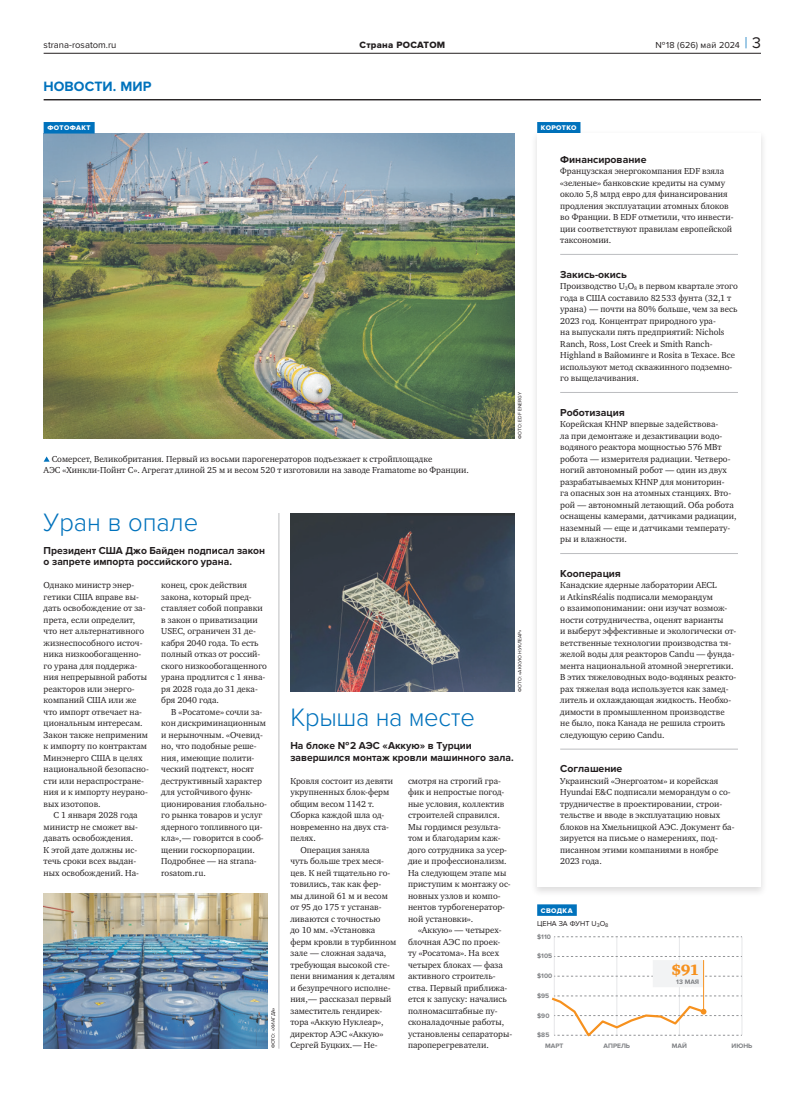
<style>
.page{position:relative;width:808px;height:1106px;background:#fff}
.page>*{position:absolute;margin:0;border:0;box-sizing:border-box;transform-origin:0 0}
.t1{font:300 26.1px "Proxima Nova";letter-spacing:-.01em;color:#0072bc}
.t2{font:15.3px "Charter Black ITC";color:#f6911e}
.t3{font:700 14px "Proxima Nova";color:#0072bc}
.lead_new{font:700 10.5px/11.5px "Proxima Nova";color:#231f20}
.short_news_header{font:700 10.5px "Proxima Nova";color:#231f20}
.t4{font:9.5px "Proxima Nova";color:#231f20}
.t5{font:9.5px "Proxima Nova Extrabld";letter-spacing:.03em;color:#231f20}
.t6{font:9px "Proxima Nova";letter-spacing:.005em;color:#231f20}
.text-main_new_0{font:8.9px/11.5px "Charter ITC";color:#231f20}
.short-news_new_0{font:8.9px/11.5px "Charter ITC";color:#231f20}
.text-main_new{font:8.9px/11.5px "Charter ITC";color:#231f20}
.text-main_new_0-2{font:7.4px "Proxima Nova";color:#231f20}
.rubric_copy{font:7px "Proxima Nova Extrabld";letter-spacing:.045em;color:#fff}
.rubric{font:7px "Proxima Nova Extrabld";letter-spacing:.05em;color:#fff}
.t7{font:700 6.7px "Proxima Nova";color:#808285}
.t8{font:5px "Proxima Nova";color:#231f20}
.s1{font-weight:300;font-size:16px;color:#0072bc}
.s2{font-size:16px}
</style>
<div class="page">
<hr style="left:44px;top:53px;width:717px;height:1px;background:#231f20">
<hr style="left:741px;top:936px;width:1px;height:99px;background:#e6e7e9">
<hr style="left:554px;top:936px;width:1px;height:99px;background:#e6e7e9">
<hr style="left:616px;top:936px;width:1px;height:99px;background:#e6e7e9">
<hr style="left:679px;top:936px;width:1px;height:99px;background:#e6e7e9">
<svg style="left:554px;top:936px;width:188px;height:1px"></svg>
<svg style="left:554px;top:956px;width:188px;height:31px"></svg>
<hr style="left:703px;top:960px;width:1px;height:51px;background:#f6911e">
<svg style="left:551px;top:995px;width:191px;height:42px"></svg>
<div style="left:537px;top:122px;width:43px;height:11px;background:#0072bc"></div>
<hr style="left:44px;top:99px;width:717px;height:1px;background:#231f20">
<img style="left:44px;top:133px;width:470px;height:305px">
<div style="left:44px;top:122px;width:51px;height:11px;background:#0072bc"></div>
<hr style="left:279px;top:513px;width:1px;height:535px;background:#bcbdc0">
<svg style="left:44px;top:456px;width:6px;height:5px"></svg>
<div style="left:537px;top:904px;width:40px;height:11px;background:#0072bc"></div>
<div style="left:530px;top:130px;width:238px;height:767px;background:#231f20;opacity:.15"></div>
<div style="left:537px;top:133px;width:224px;height:754px;background:#fff"></div>
<hr style="left:560px;top:254px;width:178px;height:1px;background:#bcbdc0">
<hr style="left:560px;top:392px;width:178px;height:1px;background:#bcbdc0">
<hr style="left:560px;top:553px;width:178px;height:1px;background:#bcbdc0">
<hr style="left:560px;top:749px;width:178px;height:1px;background:#bcbdc0">
<img style="left:290px;top:513px;width:224px;height:178px">
<img style="left:44px;top:893px;width:223px;height:155px">
<p class="t4" style="left:44px;top:39px;width:74px">strana-rosatom.ru</p>
<p class="t5" style="left:359px;top:39px;width:87px">Страна РОСАТОМ</p>
<p class="t6" style="left:655px;top:39px;width:107px">№ 18 (626) май 2024 <span class="s1">|</span> <span class="s2">3</span></p>
<p class="t3" style="left:44px;top:79px;width:109px">НОВОСТИ. МИР</p>
<p class="rubric_copy" style="left:47px;top:124px;width:45px">ФОТОФАКТ</p>
<p class="text-main_new" style="left:44px;top:453px;width:427px;text-indent:8px">Сомерсет, Великобритания. Первый из восьми парогенераторов подъезжает к стройплощадке<br>АЭС «Хинкли--Пойнт С». Агрегат длиной 25 м и весом 520 т изготовили на заводе Framatome во Франции.</p>
<p class="t8" style="left:517px;top:438px;width:48px;rotate:-90deg">ФОТО: EDF ENERGY</p>
<p class="t1" style="left:44px;top:507px;width:156px">Уран в опале</p>
<p class="lead_new" style="left:44px;top:544px;width:223px">Президент США Джо Байден подписал закон о запрете импорта российского урана.</p>
<p class="text-main_new_0" style="left:44px;top:579px;width:107px">Однако министр энер‑ гетики США вправе вы‑ дать освобождение от за‑ прета, если определит, что нет альтернативного жизнеспособного источ‑ ника низкообогащенно‑ го урана для поддержа‑ ния непрерывной работы реакторов или энерго‑ компаний США или же что импорт отвечает на‑ циональным интересам.<br>Закон также неприменим к импорту по контрактам<br>Минэнерго США в целях национальной безопасно‑ сти или нераспростране‑ ния и к импорту неурано‑ вых изотопов.</p>
<p class="text-main_new_0" style="left:44px;top:809px;width:97px;text-indent:10px">С 1 января 2028 года министр не сможет вы‑ давать освобождения.<br>К этой дате должны ис‑ течь сроки всех выдан‑ ных освобождений. На‑</p>
<p class="text-main_new_0" style="left:161px;top:579px;width:107px">конец, срок действия закона, который пред‑ ставляет собой поправки в закон о приватизации<br>USEC, ограничен 31 де‑ кабря 2040 года. То есть полный отказ от россий‑ ского низкообогащенного урана продлится с 1 янва‑ ря 2028 года до 31 дека‑ бря 2040 года.</p>
<p class="text-main_new_0" style="left:161px;top:706px;width:107px;text-indent:10px">В «Росатоме» сочли за‑ кон дискриминационным и нерыночным. «Очевид‑ но, что подобные реше‑ ния, имеющие полити‑ ческий подтекст, носят деструктивный характер для устойчивого функ‑ ционирования глобально‑ го рынка товаров и услуг ядерного топливного ци‑ кла»,— говорится в сооб‑ щении госкорпорации.<br>Подробнее — на strana-- rosatom.ru.</p>
<p class="t8" style="left:270px;top:1048px;width:43px;rotate:-90deg">ФОТО: «ХИАГДА»</p>
<p class="t8" style="left:517px;top:691px;width:64px;rotate:-90deg">ФОТО: «АККУЮ НУКЛЕАР»</p>
<p class="t1" style="left:290px;top:702px;width:186px">Крыша на месте</p>
<p class="lead_new" style="left:290px;top:740px;width:225px">На блоке № 2 АЭС «Аккую» в Турции завершился монтаж кровли машинного зала.</p>
<p class="text-main_new_0" style="left:290px;top:775px;width:104px">Кровля состоит из девяти укрупненных блок-ферм общим весом 1142 т.<br>Сборка каждой шла од‑ новременно на двух ста‑ пелях.</p>
<p class="text-main_new_0" style="left:290px;top:844px;width:107px;text-indent:10px">Операция заняла<br>чуть больше трех меся‑ цев. К ней тщательно го‑ товились, так как фер‑<br>мы длиной 61 м и весом от 95 до 175 т устанав‑ ливаются с точностью<br>до 10 мм. «Установка ферм кровли в турбинном зале — сложная задача, требующая высокой сте‑ пени внимания к деталям и безупречного исполне‑ ния,— рассказал первый заместитель гендирек‑ тора «Аккую Нуклеар», директор АЭС «Аккую»<br>Сергей Буцких.— Не‑</p>
<p class="text-main_new_0" style="left:408px;top:775px;width:104px">смотря на строгий гра‑ фик и непростые погод‑ ные условия, коллектив строителей справился.<br>Мы гордимся результа‑ том и благодарим каж‑ дого сотрудника за усер‑ дие и профессионализм.<br>На следующем этапе мы приступим к монтажу ос‑ новных узлов и компо‑ нентов турбогенератор‑ ной установки».</p>
<p class="text-main_new_0" style="left:408px;top:924px;width:104px;text-indent:10px">«Аккую» — четырех‑ блочная АЭС по проек‑ ту «Росатома». На всех четырех блоках — фаза активного строитель‑ ства. Первый приближа‑ ется к запуску: начались полномасштабные пу‑ сконаладочные работы, установлены сепараторы-- пароперегреватели.</p>
<p class="rubric_copy" style="left:541px;top:124px;width:37px">КОРОТКО</p>
<p class="short_news_header" style="left:560px;top:153px;width:88px">Финансирование</p>
<p class="short-news_new_0" style="left:560px;top:165px;width:175px">Французская энергокомпания EDF взяла «зеленые» банковские кредиты на сумму около 5,8 млрд евро для финансирования продления эксплуатации атомных блоков во Франции. В EDF отметили, что инвести‑ ции соответствуют правилам европейской таксономии.</p>
<p class="short_news_header" style="left:560px;top:268px;width:68px">Закись--окись</p>
<p class="short-news_new_0" style="left:560px;top:280px;width:179px">Производство U<sub>3</sub>O<sub>8</sub> в первом квартале этого года в США составило 82533 фунта (32,1 т урана) — почти на 80% больше, чем за весь 2023 год. Концентрат природного ура‑<br>на выпускали пять предприятий: Nichols Ranch, Ross, Lost Creek и Smith Ranch-- Highland в Вайоминге и Rosita в Техасе. Все используют метод скважинного подземно‑ го выщелачивания.</p>
<p class="short_news_header" style="left:560px;top:406px;width:66px">Роботизация</p>
<p class="short-news_new_0" style="left:560px;top:418px;width:178px">Корейская KHNP впервые задействова‑<br>ла при демонтаже и дезактивации водо-- водяного реактора мощностью 576 МВт робота — измерителя радиации. Четверо‑ ногий автономный робот — один из двух разрабатываемых KHNP для мониторин‑<br>га опасных зон на атомных станциях. Вто‑ рой — автономный летающий. Оба робота оснащены камерами, датчиками радиации, наземный — еще и датчиками температу‑ ры и влажности.</p>
<p class="short_news_header" style="left:560px;top:567px;width:62px">Кооперация</p>
<p class="short-news_new_0" style="left:560px;top:579px;width:178px">Канадские ядерные лаборатории AECL<br>и AtkinsRéalis подписали меморандум<br>о взаимопонимании: они изучат возмож‑ ности сотрудничества, оценят варианты<br>и выберут эффективные и экологически от‑ ветственные технологии производства тя‑ желой воды для реакторов Candu — фунда‑ мента национальной атомной энергетики.<br>В этих тяжеловодных водо-водяных реакто‑ рах тяжелая вода используется как замед‑ литель и охлаждающая жидкость. Необхо‑ димости в промышленном производстве не было, пока Канада не решила строить следующую серию Candu.</p>
<p class="short_news_header" style="left:560px;top:762px;width:64px">Соглашение</p>
<p class="text-main_new_0" style="left:560px;top:775px;width:176px">Украинский «Энергоатом» и корейская Hyundai E&amp;C подписали меморандум о со‑ трудничестве в проектировании, строи‑ тельстве и вводе в эксплуатацию новых блоков на Хмельницкой АЭС. Документ ба‑ зируется на письме о намерениях, под‑ писанном этими компаниями в ноябре 2023 года.</p>
<p class="rubric" style="left:541px;top:906px;width:33px">СВОДКА</p>
<p class="text-main_new_0-2" style="left:537px;top:918px;width:73px">ЦЕНА ЗА ФУНТ U<sub>3</sub>O<sub>8</sub></p>
<p class="t7" style="left:537px;top:932px;width:15px">$110</p>
<p class="t7" style="left:537px;top:952px;width:17px">$105</p>
<p class="t7" style="left:537px;top:972px;width:17px">$100</p>
<p class="t7" style="left:537px;top:991px;width:14px">$95</p>
<p class="t7" style="left:537px;top:1011px;width:14px">$90</p>
<p class="t7" style="left:537px;top:1031px;width:14px">$85</p>
<p class="t2" style="left:672px;top:960px;width:29px">$91</p>
<p class="t7" style="left:676px;top:977px;width:24px">13 МАЯ</p>
<p class="t7" style="left:545px;top:1042px;width:20px">МАРТ</p>
<p class="t7" style="left:603px;top:1042px;width:28px">АПРЕЛЬ</p>
<p class="t7" style="left:672px;top:1042px;width:17px">МАЙ</p>
<p class="t7" style="left:731px;top:1042px;width:22px">ИЮНЬ</p>
</div>
